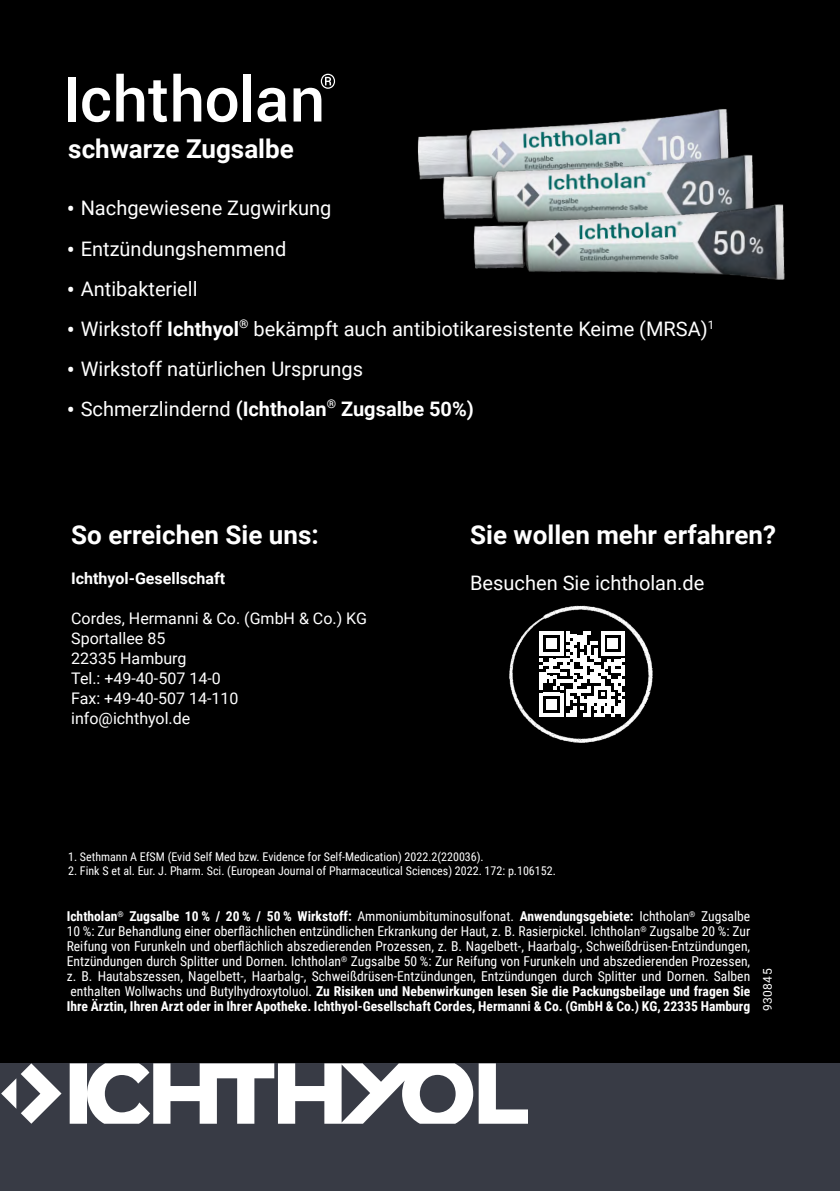
<style>
.page{position:relative;width:840px;height:1191px;background:#fff}
.page>*{position:absolute;margin:0;border:0;box-sizing:border-box;transform-origin:0 0}
.t1{font:700 26px "Roboto";color:#fff}
.t2{font:20px "Roboto";color:#fff}
.t3{font:700 20px "Roboto";color:#fff}
.t4{font:16px/20px "Roboto";color:#fff}
.t5{font:700 16px "Roboto";color:#fff}
.t6{font:13.6px/15px "Roboto Condensed";color:#fff;text-align:justify}
.t7{font:12px "Roboto Condensed";color:#fff}
.t8{font:12px "Roboto";letter-spacing:.035em;color:#fff}
.s1{font-size:24px}
.s2{font-weight:700}
.s3{font-weight:400;font-size:24px}
.s4{font-weight:400}
</style>
<div class="page">
<div style="left:0;top:0;width:839px;height:1191px;background:#000"></div>
<img style="left:417px;top:114px;width:336px;height:66px">
<img style="left:438px;top:164px;width:347px;height:116px">
<div style="left:68px;top:77px;width:7px;height:44px;background:#fff"></div>
<svg style="left:82px;top:88px;width:28px;height:34px"></svg>
<svg style="left:116px;top:74px;width:51px;height:48px"></svg>
<svg style="left:173px;top:74px;width:28px;height:47px"></svg>
<svg style="left:207px;top:88px;width:30px;height:34px"></svg>
<div style="left:243px;top:74px;width:8px;height:47px;background:#fff"></div>
<svg style="left:257px;top:88px;width:29px;height:34px"></svg>
<svg style="left:293px;top:74px;width:42px;height:47px"></svg>
<div style="left:0;top:1063px;width:839px;height:128px;background:#383b45"></div>
<svg style="left:1px;top:1063px;width:526px;height:60px"></svg>
<img style="left:509px;top:605px;width:144px;height:138px">
<h1 class="t1" style="left:68px;top:130px;width:227px">schwarze Zugsalbe</h1>
<h2 class="t2" style="left:67px;top:194px;width:266px"><span class="s1">•</span> Nachgewiesene Zugwirkung</h2>
<h2 class="t2" style="left:67px;top:234px;width:221px"><span class="s1">•</span> Entzündungshemmend</h2>
<h2 class="t2" style="left:67px;top:274px;width:132px"><span class="s1">•</span> Antibakteriell</h2>
<h2 class="t2" style="left:67px;top:315px;width:648px"><span class="s1">•</span> Wirkstoff <span class="s2">Ichthyol</span><sup>®</sup> bekämpft auch antibiotikaresistente Keime (MRSA)<sup>1</sup></h2>
<h2 class="t2" style="left:67px;top:355px;width:298px"><span class="s1">•</span> Wirkstoff natürlichen Ursprungs</h2>
<h2 class="t3" style="left:67px;top:395px;width:408px"><span class="s3">•</span> <span class="s4">Schmerzlindernd</span> (Ichtholan<sup>®</sup> Zugsalbe 50%)</h2>
<h1 class="t1" style="left:71px;top:516px;width:249px">So erreichen Sie uns:</h1>
<p class="t5" style="left:71px;top:567px;width:155px">Ichthyol-Gesellschaft</p>
<p class="t4" style="left:71px;top:607px;width:297px">Cordes, Hermanni &amp; Co. (GmbH &amp; Co.) KG<br>Sportallee 85<br>22335 Hamburg<br>Tel.: +49-40-507 14-0<br>Fax: +49-40-507 14-110<br>info@ichthyol.de</p>
<h1 class="t1" style="left:470px;top:516px;width:307px">Sie wollen mehr erfahren?</h1>
<h2 class="t2" style="left:470px;top:569px;width:235px">Besuchen Sie ichtholan.de</h2>
<p class="t7" style="left:68px;top:848px;width:417px">1. Sethmann A EfSM (Evid Self Med bzw. Evidence for Self-Medication) 2022.2(220036).</p>
<p class="t7" style="left:68px;top:862px;width:489px">2. Fink S et al. Eur. J. Pharm. Sci. (European Journal of Pharmaceutical Sciences) 2022. 172: p.106152.</p>
<p class="t6" style="left:67px;top:908px;width:684px"><span class="s2">Ichtholan</span><sup>®</sup> <span class="s2">Zugsalbe 10 % / 20 % / 50 % Wirkstoff:</span> Ammoniumbituminosulfonat. <span class="s2">Anwendungsgebiete:</span> Ichtholan<sup>®</sup> Zugsalbe 10 %: Zur Behandlung einer oberflächlichen entzündlichen Erkrankung der Haut, z. B. Rasierpickel. Ichtholan<sup>®</sup> Zugsalbe 20 %: Zur Reifung von Furunkeln und oberflächlich abszedierenden Prozessen, z. B. Nagelbett-, Haarbalg-, Schweißdrüsen-Entzündungen, Entzündungen durch Splitter und Dornen. Ichtholan<sup>®</sup> Zugsalbe 50 %: Zur Reifung von Furunkeln und abszedierenden Prozessen, z. B. Hautabszessen, Nagelbett-, Haarbalg-, Schweißdrüsen-Entzündungen, Entzündungen durch Splitter und Dornen. Salben enthalten Wollwachs und Butylhydroxytoluol. <span class="s2">Zu Risiken und Nebenwirkungen lesen Sie die Packungsbeilage und fragen Sie Ihre Ärztin, Ihren Arzt oder in Ihrer Apotheke. Ichthyol-Gesellschaft Cordes, Hermanni &amp; Co. (GmbH &amp; Co.) KG, 22335 Hamburg</span></p>
<p class="t8" style="left:758px;top:1011px;width:44px;rotate:-90deg">930845</p>
</div>
